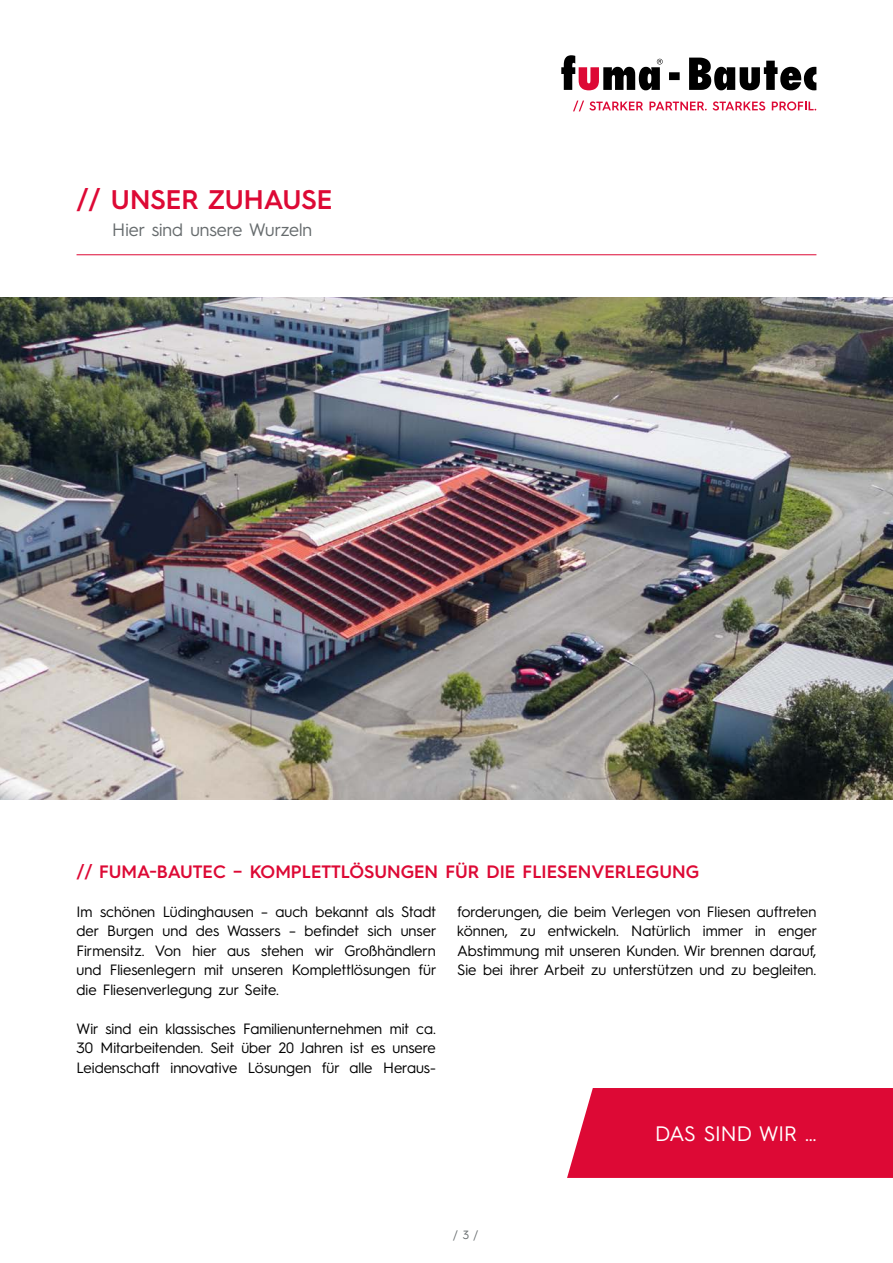
<style>
.page{position:relative;width:893px;height:1263px;background:#fff}
.page>*{position:absolute;margin:0;border:0;box-sizing:border-box;transform-origin:0 0}
.t1{font:600 27px "Hurme Geometric Sans 3";color:#dd0935}
.t2{font:21px "Hurme Geometric Sans 3";color:#fff}
.t3{font:600 18px "Hurme Geometric Sans 3";color:#dd0935}
.t4{font:18px "Hurme Geometric Sans 3";color:#676c6e}
.t5{font:15px/19.5px "Hurme Geometric Sans 3";color:#000;text-align:justify}
.t6{font:12px "Hurme Geometric Sans 3";color:#676c6e}
</style>
<div class="page">
<img style="left:0;top:298px;width:893px;height:501px">
<hr style="left:77px;top:254px;width:739px;height:1px;background:#dd0935">
<svg style="left:573px;top:101px;width:70px;height:10px"></svg>
<svg style="left:649px;top:102px;width:58px;height:8px"></svg>
<svg style="left:713px;top:101px;width:52px;height:10px"></svg>
<svg style="left:772px;top:101px;width:44px;height:10px"></svg>
<svg style="left:669px;top:58px;width:147px;height:32px"></svg>
<svg style="left:561px;top:55px;width:102px;height:35px"></svg>
<div style="left:567px;top:1088px;width:326px;height:90px;background:#dd0935"></div>
<h1 class="t1" style="left:77px;top:181px;width:257px">// UNSER ZUHAUSE</h1>
<p class="t4" style="left:112px;top:217px;width:201px">Hier sind unsere Wurzeln</p>
<p class="t3" style="left:77px;top:859px;width:624px">// FUMA-BAUTEC – KOMPLETTLÖSUNGEN FÜR DIE FLIESENVERLEGUNG</p>
<p class="t5" style="left:77px;top:901px;width:361px">Im schönen Lüdinghausen – auch bekannt als Stadt der Burgen und des Wassers – befindet sich unser Firmensitz. Von hier aus stehen wir Großhändlern und Fliesenlegern mit unseren Komplettlösungen für die Fliesenverlegung zur Seite.</p>
<p class="t5" style="left:77px;top:1018px;width:361px">Wir sind ein klassisches Familienunternehmen mit ca.<br>30 Mitarbeitenden. Seit über 20 Jahren ist es unsere Leidenschaft innovative Lösungen für alle Heraus-</p>
<p class="t5" style="left:457px;top:901px;width:361px">forderungen, die beim Verlegen von Fliesen auftreten können, zu entwickeln. Natürlich immer in enger Abstimmung mit unseren Kunden. Wir brennen darauf, Sie bei ihrer Arbeit zu unterstützen und zu begleiten.</p>
<p class="t6" style="left:453px;top:1226px;width:27px">/ 3 /</p>
<h2 class="t2" style="left:655px;top:1119px;width:163px">DAS SIND WIR …</h2>
</div>
